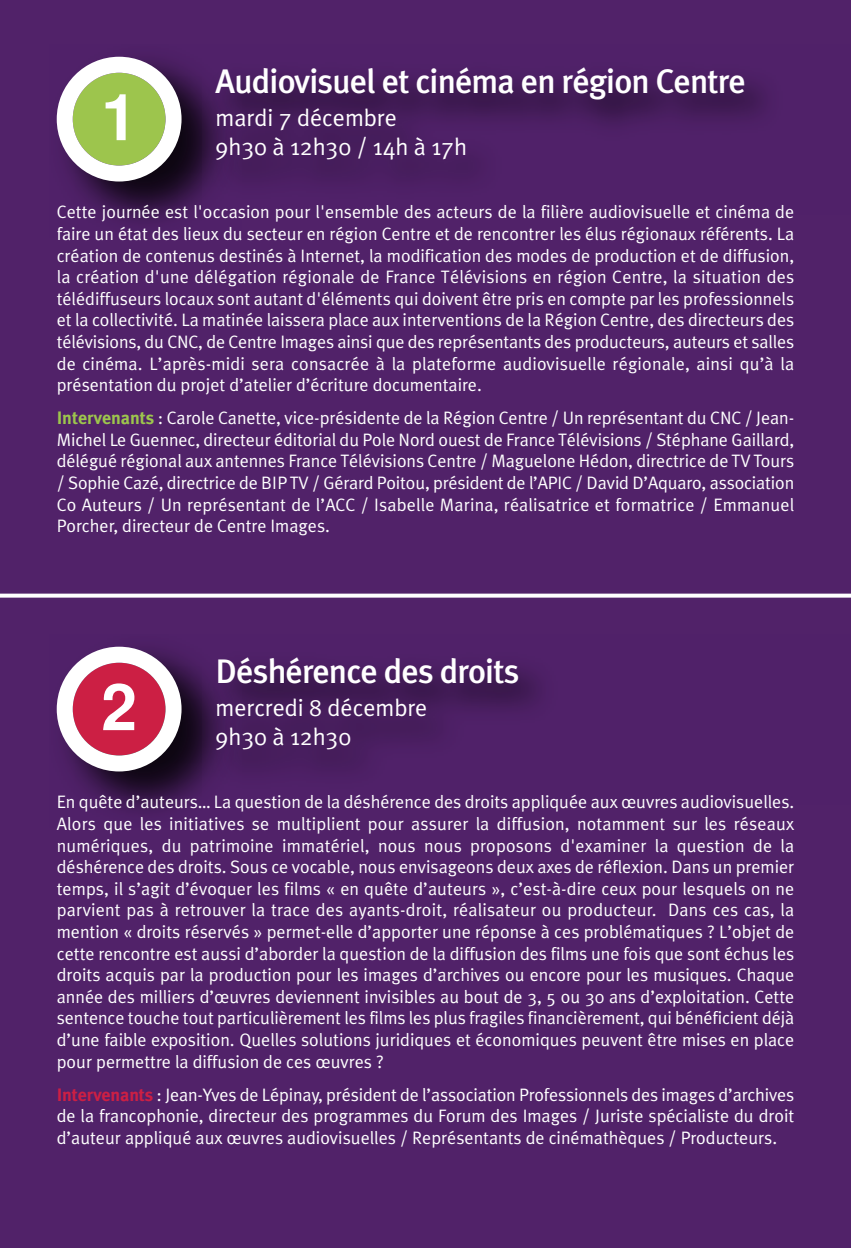
<style>
.page{position:relative;width:851px;height:1248px;background:#fff}
.page>*{position:absolute;margin:0;border:0;box-sizing:border-box;transform-origin:0 0}
.t1{font:700 64.6px "Helvetica";color:#fff}
.t2{font:500 34px "Meta Plus";letter-spacing:-.025em;color:#fff}
.t3{font:24px/28.8px "Meta Plus Normal";color:#fff}
.t4{font:18px/21.6px "Meta Plus Normal";color:#fff;text-align:justify}
.s1{font-family:"Meta Plus";font-weight:700;color:#9dc54d}
.s2{font-family:"Meta Plus";font-weight:700;color:#cc1f44}
</style>
<div class="page">
<div style="left:0;top:0;width:850px;height:1247px;background:#512269"></div>
<img style="left:56px;top:56px;width:146px;height:164px">
<svg style="left:57px;top:57px;width:124px;height:124px;background:#abb58b"></svg>
<img style="left:56px;top:660px;width:146px;height:150px">
<svg style="left:57px;top:646px;width:124px;height:125px;background:#be6c87"></svg>
<svg style="left:0;top:593px;width:850px;height:4px;background:#e3dce7"></svg>
<h1 class="t1" style="left:101px;top:80px;width:37px">1</h1>
<h2 class="t2" style="left:215px;top:62px;width:531px">Audiovisuel et cinéma en région Centre</h2>
<h3 class="t3" style="left:215px;top:104px;width:253px">mardi 7 décembre<br>9h30 à 12h30 / 14h à 17h</h3>
<p class="t4" style="left:57px;top:201px;width:739px">Cette journée est l'occasion pour l'ensemble des acteurs de la filière audiovisuelle et cinéma de faire un état des lieux du secteur en région Centre et de rencontrer les élus régionaux référents. La création de contenus destinés à Internet, la modification des modes de production et de diffusion, la création d'une délégation régionale de France Télévisions en région Centre, la situation des télédiffuseurs locaux sont autant d'éléments qui doivent être pris en compte par les professionnels et la collectivité. La matinée laissera place aux interventions de la Région Centre, des directeurs des télévisions, du CNC, de Centre Images ainsi que des représentants des producteurs, auteurs et salles de cinéma. L’après-midi sera consacrée à la plateforme audiovisuelle régionale, ainsi qu’à la présentation du projet d’atelier d’écriture documentaire.</p>
<p class="t4" style="left:57px;top:407px;width:739px"><span class="s1">Intervenants</span> : Carole Canette, vice-présidente de la Région Centre / Un représentant du CNC / Jean-Michel Le Guennec, directeur éditorial du Pole Nord ouest de France Télévisions / Stéphane Gaillard, délégué régional aux antennes France Télévisions Centre / Maguelone Hédon, directrice de TV Tours / Sophie Cazé, directrice de BIP TV / Gérard Poitou, président de l’APIC / David D’Aquaro, association Co Auteurs / Un représentant de l’ACC / Isabelle Marina, réalisatrice et formatrice / Emmanuel Porcher, directeur de Centre Images.</p>
<h1 class="t1" style="left:101px;top:670px;width:37px">2</h1>
<h2 class="t2" style="left:215px;top:651px;width:305px">Déshérence des droits</h2>
<h3 class="t3" style="left:215px;top:693px;width:213px">mercredi 8 décembre<br>9h30 à 12h30</h3>
<p class="t4" style="left:57px;top:791px;width:739px">En quête d’auteurs… La question de la déshérence des droits appliquée aux œuvres audiovisuelles.<br>Alors que les initiatives se multiplient pour assurer la diffusion, notamment sur les réseaux numériques, du patrimoine immatériel, nous nous proposons d'examiner la question de la déshérence des droits. Sous ce vocable, nous envisageons deux axes de réflexion. Dans un premier temps, il s’agit d’évoquer les films « en quête d’auteurs », c’est-à-dire ceux pour lesquels on ne parvient pas à retrouver la trace des ayants-droit, réalisateur ou producteur. Dans ces cas, la mention « droits réservés » permet-elle d’apporter une réponse à ces problématiques ? L’objet de cette rencontre est aussi d’aborder la question de la diffusion des films une fois que sont échus les droits acquis par la production pour les images d’archives ou encore pour les musiques. Chaque année des milliers d’œuvres deviennent invisibles au bout de 3, 5 ou 30 ans d’exploitation. Cette sentence touche tout particulièrement les films les plus fragiles financièrement, qui bénéficient déjà d’une faible exposition. Quelles solutions juridiques et économiques peuvent être mises en place pour permettre la diffusion de ces œuvres ?</p>
<p class="t4" style="left:57px;top:1083px;width:739px"><span class="s2">Intervenants</span> : Jean-Yves de Lépinay, président de l’association Professionnels des images d’archives de la francophonie, directeur des programmes du Forum des Images / Juriste spécialiste du droit d’auteur appliqué aux œuvres audiovisuelles / Représentants de cinémathèques / Producteurs.</p>
</div>
